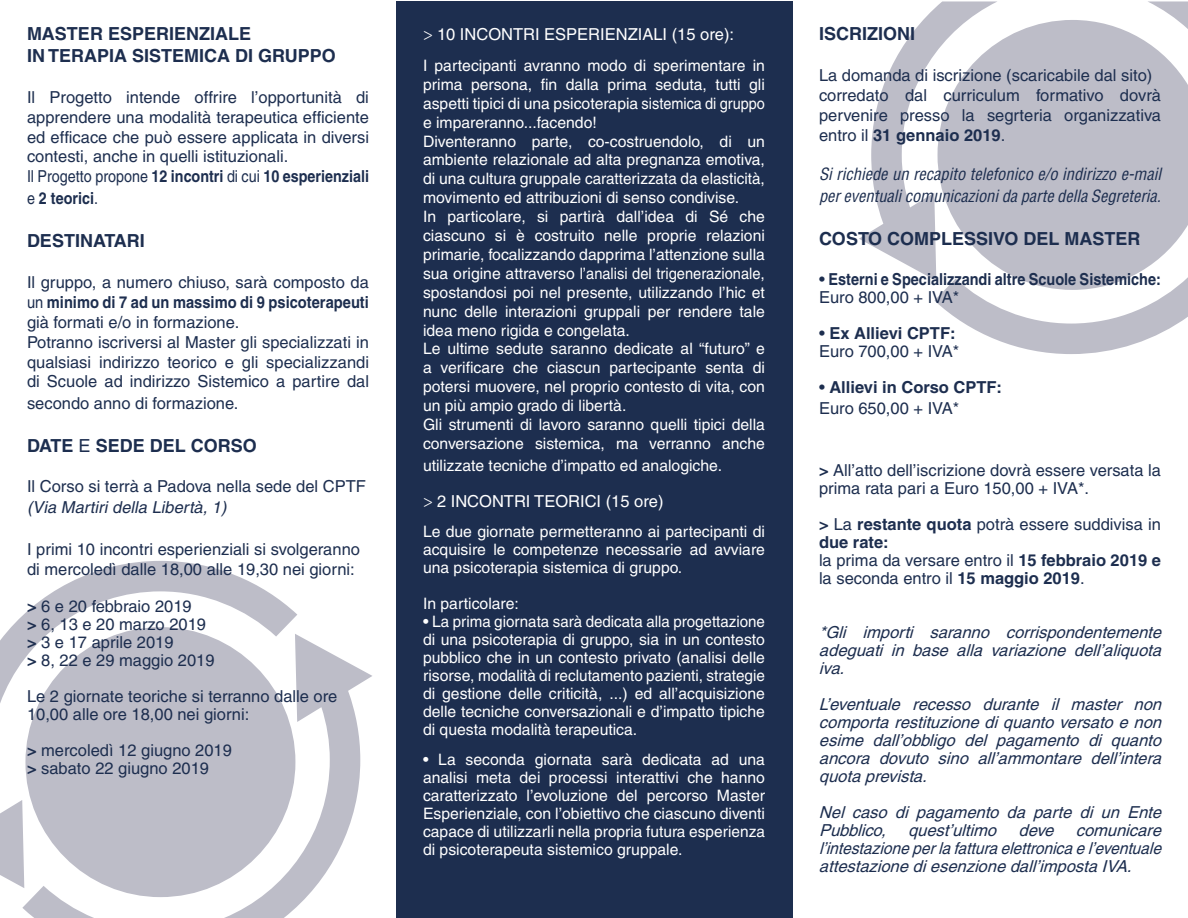
<style>
.page{position:relative;width:1188px;height:918px;background:#fff}
.page>*{position:absolute;margin:0;border:0;box-sizing:border-box;transform-origin:0 0}
.t1{font:700 18px/21.6px "Helvetica";color:#1d2e4f}
.t2{font:16.5px/19.8px "Helvetica";color:#1d2e4f}
.t3{font:italic 16.5px/18px "Helvetica";color:#1d2e4f;text-align:justify}
.t4{font:italic condensed 16.5px/21.6px "Helvetica CE";color:#1d2e4f}
.t5{font:700 16.5px/18px "Helvetica";color:#1d2e4f;scale:.88 1}
.t6{font:16.5px "Helvetica";color:#fff}
.t7{font:700 16.5px/21.6px "Helvetica";color:#1d2e4f}
.t8{font:700 16.5px "Helvetica";color:#1d2e4f;scale:.87 1}
.t9{font:15.75px/18.9px "Helvetica";color:#fff;text-align:justify}
.s1{font-weight:700}
.s2{font-weight:400}
.s3{font-family:"Minion Pro";font-size:18px}
</style>
<div class="page">
<div style="left:396px;top:1px;width:397px;height:916px;background:#1d2e4f"></div>
<svg style="left:859px;top:1px;width:329px;height:279px;fill:#bdbdc8"></svg>
<svg style="left:934px;top:277px;width:254px;height:77px"></svg>
<svg style="left:0;top:561px;width:297px;height:326px"></svg>
<svg style="left:22px;top:634px;width:350px;height:284px;fill:#bdbdc8"></svg>
<p class="t1" style="left:27px;top:23px;width:310px">MASTER ESPERIENZIALE<br>IN TERAPIA SISTEMICA DI GRUPPO</p>
<p class="t2" style="left:27px;top:87px;width:344px">Il Progetto intende offrire l’opportunità di apprendere una modalità terapeutica efficiente ed efficace che può essere applicata in diversi contesti, anche in quelli istituzionali.<br>Il Progetto propone <span class="s1">12 incontri</span> di cui <span class="s1">10 esperienziali</span></p>
<p class="t8" style="left:27px;top:188px;width:83px"><span class="s2">e</span> 2 teorici<span class="s2">.</span></p>
<p class="t1" style="left:27px;top:230px;width:119px">DESTINATARI</p>
<p class="t2" style="left:27px;top:273px;width:344px">Il gruppo, a numero chiuso, sarà composto da un <span class="s1">minimo di 7 ad un massimo di 9 psicoterapeuti </span>già formati e/o in formazione.<br>Potranno iscriversi al Master gli specializzati in qualsiasi indirizzo teorico e gli specializzandi di Scuole ad indirizzo Sistemico a partire dal</p>
<p class="t2" style="left:27px;top:393px;width:213px">secondo anno di formazione.</p>
<p class="t1" style="left:27px;top:435px;width:231px">DATE <span class="s2">E</span> SEDE DEL CORSO</p>
<p class="t2" style="left:27px;top:476px;width:340px">Il Corso si terrà a Padova nella sede del CPTF</p>
<p class="t3" style="left:27px;top:498px;width:205px">(Via Martiridella Libertà,1)</p>
<p class="t2" style="left:27px;top:539px;width:335px">I primi 10 incontri esperienziali si svolgeranno di mercoledì dalle 18,00 alle 19,30 nei giorni:</p>
<p class="t2" style="left:27px;top:598px;width:189px;line-height:18px"><span class="s1">&gt;</span> 6 e 20 febbraio 2019<br><span class="s1">&gt;</span> 6, 13 e 20 marzo 2019 <span class="s1">&gt;</span> 3 e 17 aprile 2019<br><span class="s1">&gt;</span> 8, 22 e 29 maggio 2019</p>
<p class="t2" style="left:27px;top:688px;width:312px;line-height:18px">Le 2 giornate teoriche si terranno dalle ore<br>10,00 alle ore 18,00 nei giorni:</p>
<p class="t2" style="left:27px;top:742px;width:206px;line-height:18px"><span class="s1">&gt;</span> mercoledì 12 giugno 2019 <span class="s1">&gt;</span> sabato 22 giugno 2019</p>
<p class="t6" style="left:423px;top:25px;width:313px"><span class="s3">&gt;</span> 10 INCONTRI ESPERIENZIALI (15 ore):</p>
<p class="t9" style="left:423px;top:56px;width:344px;text-align:left">I partecipanti avranno modo di sperimentare in prima persona, fin dalla prima seduta, tutti gli aspetti tipici di una psicoterapia sistemica di gruppo e impareranno...facendo!<br>Diventeranno parte, co-costruendolo, di un ambiente relazionale ad alta pregnanza emotiva, di una cultura gruppale caratterizzata da elasticità, movimento ed attribuzioni di senso condivise.<br>In particolare, si partirà dall’idea di Sé che ciascuno si è costruito nelle proprie relazioni primarie, focalizzando dapprima l’attenzione sulla sua origine attraverso l’analisi del trigenerazionale, spostandosi poi nel presente, utilizzando l’hic et nunc delle interazioni gruppali per rendere tale idea meno rigida e congelata.<br>Le ultime sedute saranno dedicate al “futuro” e a verificare che ciascun partecipante senta di potersi muovere, nel proprio contesto di vita, con un più ampio grado di libertà.<br>Gli strumenti di lavoro saranno quelli tipici della conversazione sistemica, ma verranno anche</p>
<p class="t9" style="left:423px;top:456px;width:301px">utilizzate tecniche d’impatto ed analogiche.</p>
<p class="t6" style="left:423px;top:491px;width:242px"><span class="s3">&gt;</span> 2 INCONTRI TEORICI (15 ore)</p>
<p class="t9" style="left:423px;top:522px;width:344px;line-height:18px">Le due giornate permetteranno ai partecipanti di acquisire le competenze necessarie ad avviare una psicoterapia sistemica di gruppo.</p>
<p class="t9" style="left:423px;top:594px;width:98px">In particolare:</p>
<p class="t9" style="left:423px;top:612px;width:344px;line-height:18px">• La prima giornata sarà dedicata alla progettazione di una psicoterapia di gruppo, sia in un contesto pubblico che in un contesto privato (analisi delle risorse, modalità di reclutamento pazienti, strategie di gestione delle criticità, ...) ed all’acquisizione delle tecniche conversazionali e d’impatto tipiche di questa modalità terapeutica.</p>
<p class="t9" style="left:423px;top:750px;width:344px;line-height:18px">• La seconda giornata sarà dedicata ad una analisi meta dei processi interattivi che hanno caratterizzato l’evoluzione del percorso Master Esperienziale, con l’obiettivo che ciascuno diventi capace di utilizzarli nella propria futura esperienza di psicoterapeuta sistemico gruppale.</p>
<p class="t1" style="left:819px;top:23px;width:98px">ISCRIZIONI</p>
<p class="t2" style="left:819px;top:66px;width:344px">La domanda di iscrizione (scaricabile dal sito) corredato dal curriculum formativo dovrà pervenire presso la segrteria organizzativa entro il <span class="s1">31 gennaio 2019</span>.</p>
<p class="t4" style="left:819px;top:163px;width:344px">Si richiede un recapito telefonico e/o indirizzo e-mail per eventuali comunicazioni da parte della Segreteria.</p>
<p class="t1" style="left:819px;top:228px;width:323px">COSTO COMPLESSIVO DEL MASTER</p>
<p class="t5" style="left:819px;top:270px;width:390px"><span class="s2">•</span> Esterni e Specializzandi altre Scuole Sistemiche:<br><span class="s2">Euro 800,00 + IVA*</span></p>
<p class="t2" style="left:819px;top:324px;width:142px;line-height:18px">• <span class="s1">Ex Allievi CPTF:<br></span>Euro 700,00 + IVA*</p>
<p class="t7" style="left:819px;top:376px;width:185px"><span class="s2">•</span> Allievi in Corso CPTF:<br><span class="s2">Euro 650,00 + IVA*</span></p>
<p class="t2" style="left:819px;top:461px;width:343px;line-height:18px"><span class="s1">&gt;</span> All’atto dell’iscrizione dovrà essere versata la prima rata pari a Euro 150,00 + IVA*.</p>
<p class="t2" style="left:819px;top:515px;width:344px;line-height:18px"><span class="s1">&gt;</span> La <span class="s1">restante quota</span> potrà essere suddivisa in <span class="s1">due rate:<br></span>la prima da versare entro il <span class="s1">15 febbraio 2019 e </span>la seconda entro il <span class="s1">15 maggio 2019</span>.</p>
<p class="t3" style="left:819px;top:623px;width:349px">*Gli importi saranno corrispondentemente adeguati in base alla variazione dell’aliquota iva.</p>
<p class="t3" style="left:819px;top:695px;width:349px">L’eventuale recesso durante il master non comportarestituzionediquantoversatoenon esime dall’obbligo del pagamento di quanto ancora dovuto sino all’ammontare dell’intera quotaprevista.</p>
<p class="t3" style="left:819px;top:803px;width:349px">Nel caso di pagamento da parte di un Ente Pubblico, quest’ultimo deve comunicare l’intestazioneperlafatturaelettronicael’eventuale attestazionediesenzionedall’impostaIVA.</p>
</div>
